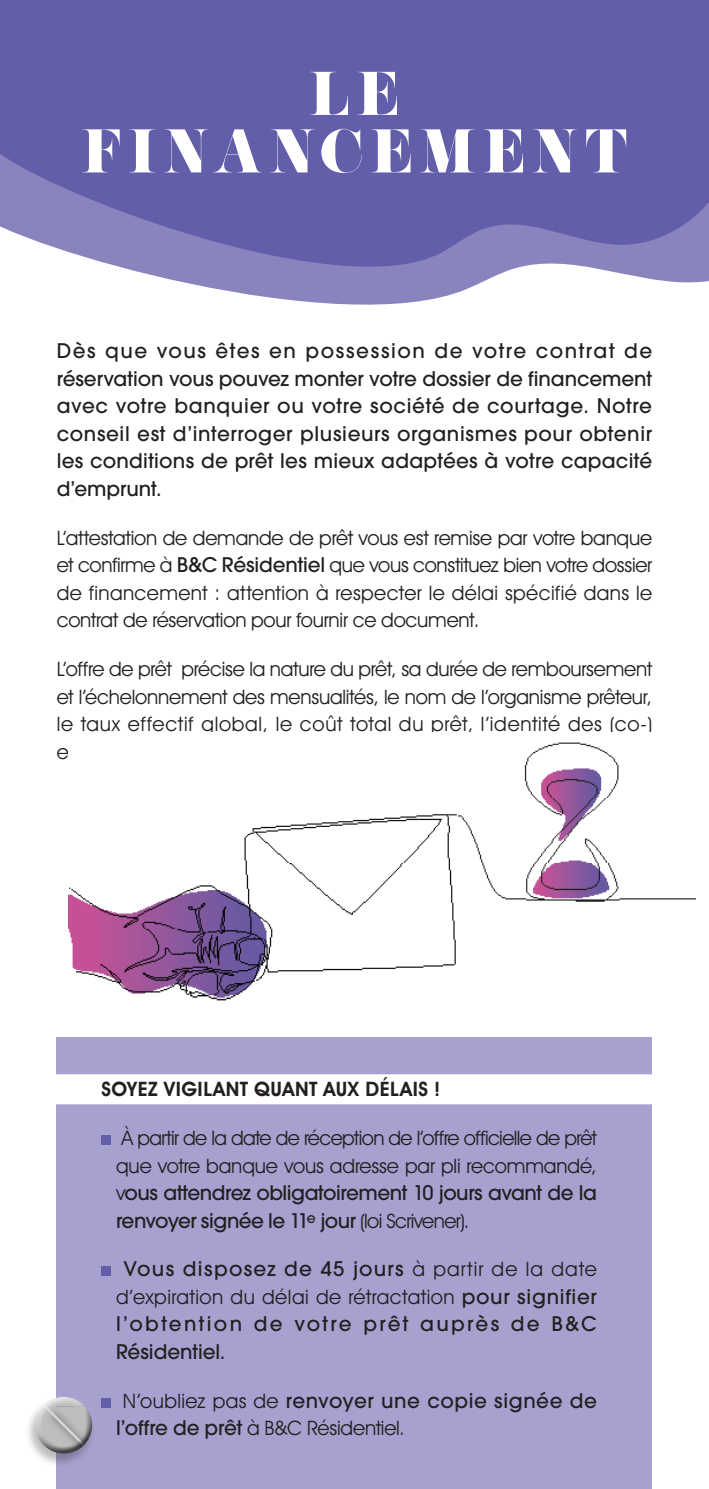
<style>
.page{position:relative;width:709px;height:1489px;background:#fff}
.page>*{position:absolute;margin:0;border:0;box-sizing:border-box;transform-origin:0 0}
.t1{font:55px "Pistilli";letter-spacing:.115em;color:#fff}
.Txt_courant{font:20px/27.5px "Avant Garde IT Cby BT";letter-spacing:-.005em;color:#231f20;text-align:justify}
.t2{font:500 20px/27.5px "ITC Avant Garde Std";letter-spacing:.015em;color:#231f20;text-align:justify}
.t3{font:600 20px "Avant Garde IT Cby BT";letter-spacing:.025em;color:#231f20}
.s1{font-family:"ITC Avant Garde Std";font-weight:500}
.s2{font-family:"Avant Garde IT Cby BT";font-weight:400}
</style>
<div class="page">
<svg style="left:0;top:0;width:709px;height:305px;background:#7571b3"></svg>
<div style="left:57px;top:1037px;width:595px;height:451px;background:#a7a1cf"></div>
<div style="left:24px;top:1395px;width:72px;height:72px;background:#231f20;opacity:.3"></div>
<div style="left:33px;top:1391px;width:61px;height:51px;background:#fff;opacity:.75"></div>
<div style="left:33px;top:1405px;width:63px;height:49px;background:#231f20;opacity:.75"></div>
<img style="left:68px;top:742px;width:627px;height:259px">
<div style="left:28px;top:1074px;width:652px;height:30px;background:#fff"></div>
<div style="left:102px;top:1135px;width:9px;height:9px;background:#625ea9"></div>
<div style="left:102px;top:1266px;width:9px;height:10px;background:#625ea9"></div>
<div style="left:102px;top:1397px;width:9px;height:10px;background:#625ea9"></div>
<p class="t1" style="left:309px;top:59px;width:92px">LE</p>
<p class="t1" style="left:81px;top:116px;width:548px">FINANCEMENT</p>
<p class="t2" style="left:57px;top:337px;width:597px">Dès que vous êtes en possession de votre contrat de réservation vous pouvez monter votre dossier de financement avec votre banquier ou votre société de courtage. Notre conseil est d’interroger plusieurs organismes pour obtenir les conditions de prêt les mieux adaptées à votre capacité d’emprunt.</p>
<p class="Txt_courant" style="left:57px;top:523px;width:597px">L’attestation de demande de prêt vous est remise par votre banque et confirme à <span class="s1">B&amp;C Résidentiel</span> que vous constituez bien votre dossier de financement : attention à respecter le délai spécifié dans le contrat de réservation pour fournir ce document.</p>
<p class="Txt_courant" style="left:57px;top:655px;width:597px">L’offre de prêt précise la nature du prêt, sa durée de remboursement et l’échelonnement des mensualités, le nom de l’organisme prêteur, le taux effectif global, le coût total du prêt, l’identité des (co-)</p>
<p class="t3" style="left:102px;top:1077px;width:340px">SOYEZ VIGILANT QUANT AUX DÉLAIS !</p>
<p class="Txt_courant" style="left:116px;top:1123px;width:482px">À partir de la date de réception de l’offre officielle de prêt que votre banque vous adresse par pli recommandé, v<span class="s1">ous attendrez obligatoirement 10 jours avant de la renvoyer signée le 11</span><sup>e</sup> <span class="s1">jour</span> (loi Scrivener).</p>
<p class="t2" style="left:116px;top:1254px;width:482px;text-indent:8px">Vous disposez de 45 jours <span class="s2">à partir de la date d’expiration du délai de rétractation</span> pour signifier l’obtention de votre prêt auprès de B&amp;C Résidentiel.</p>
<p class="t2" style="left:116px;top:1386px;width:482px;text-indent:7px"><span class="s2">N’oubliez pas de</span> renvoyer une copie signée de l’offre de prêt <span class="s2">à B&amp;C Résidentiel.</span></p>
</div>
